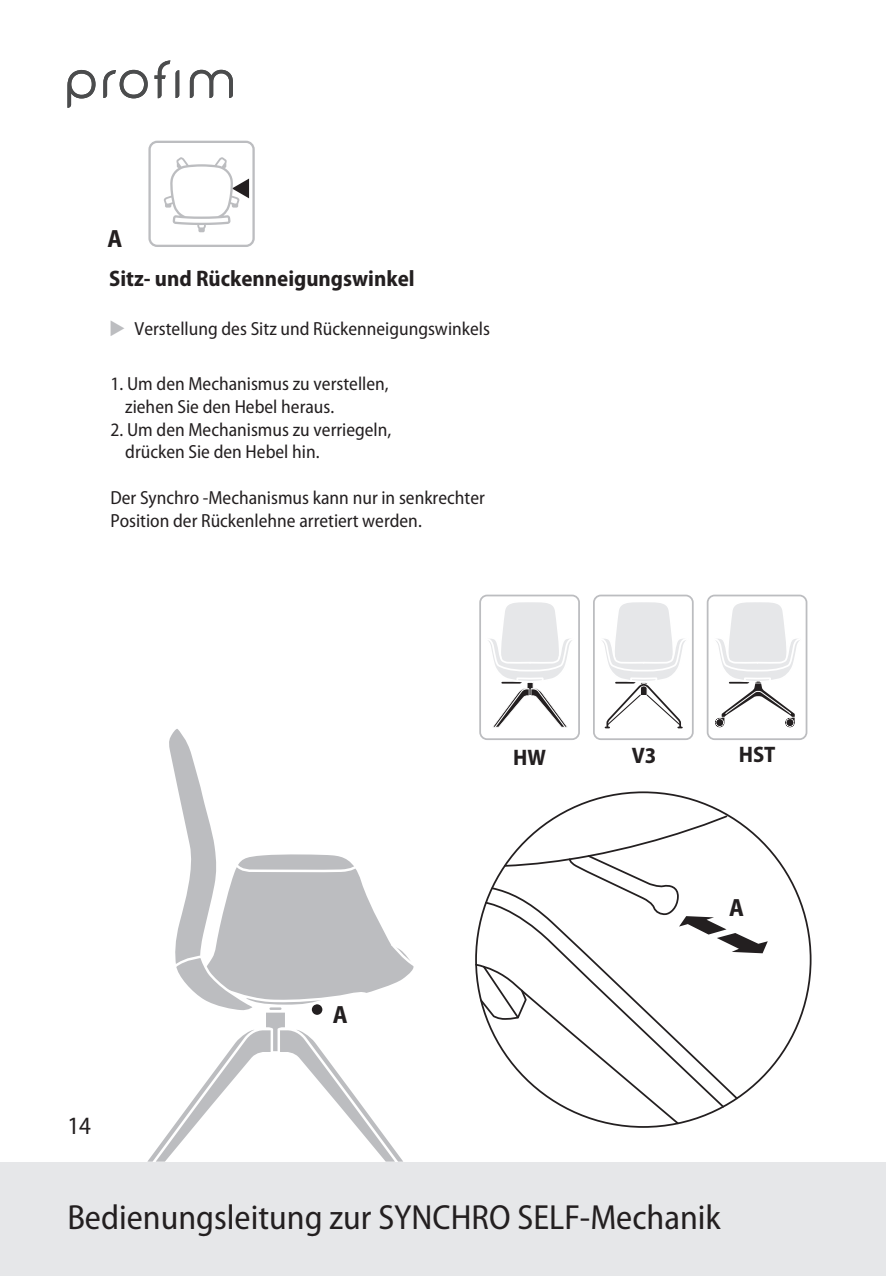
<style>
.page{position:relative;width:886px;height:1276px;background:#fff}
.page>*{position:absolute;margin:0;border:0;box-sizing:border-box;transform-origin:0 0}
.t1{font:semi-condensed 35px "Myriad Pro";color:#231f20}
.t2{font:700 semi-condensed 25px "Myriad Pro";color:#231f20}
.t3{font:semi-condensed 25px "Myriad Pro";color:#231f20}
.t4{font:700 semi-condensed 22.5px "Myriad Pro";color:#231f20}
.t5{font:semi-condensed 19px/22.8px "Myriad Pro";color:#231f20}
.s1{color:#bcbdc0}
</style>
<div class="page">
<div style="left:0;top:1162px;width:886px;height:114px;background:#e6e7e9"></div>
<svg style="left:148px;top:141px;width:107px;height:106px"></svg>
<svg style="left:67px;top:70px;width:28px;height:38px"></svg>
<svg style="left:190px;top:70px;width:43px;height:28px"></svg>
<svg style="left:103px;top:70px;width:45px;height:28px"></svg>
<svg style="left:154px;top:60px;width:16px;height:38px"></svg>
<svg style="left:176px;top:70px;width:3px;height:28px"></svg>
<svg style="left:503px;top:814px;width:265px;height:139px"></svg>
<svg style="left:490px;top:886px;width:249px;height:214px"></svg>
<svg style="left:475px;top:962px;width:205px;height:163px"></svg>
<svg style="left:148px;top:729px;width:266px;height:432px"></svg>
<svg style="left:479px;top:594px;width:101px;height:146px"></svg>
<svg style="left:593px;top:594px;width:101px;height:146px"></svg>
<svg style="left:707px;top:594px;width:100px;height:146px"></svg>
<h2 class="t2" style="left:107px;top:225px;width:16px">A</h2>
<p class="t4" style="left:109px;top:266px;width:307px">Sitz- und Rückenneigungswinkel</p>
<p class="t5" style="left:109px;top:317px;width:382px"><span class="s1">◆</span> Verstellung des Sitz und Rückenneigungswinkels</p>
<p class="t5" style="left:125px;top:372px;width:265px;text-indent:-15px">1. Um den Mechanismus zu verstellen, ziehen Sie den Hebel heraus.</p>
<p class="t5" style="left:125px;top:418px;width:268px;text-indent:-15px">2. Um den Mechanismus zu verriegeln, drücken Sie den Hebel hin.</p>
<p class="t5" style="left:110px;top:486px;width:376px">Der Synchro -Mechanismus kann nur in senkrechter<br>Position der Rückenlehne arretiert werden.</p>
<h2 class="t3" style="left:67px;top:1112px;width:25px">14</h2>
<h2 class="t2" style="left:333px;top:1001px;width:16px">A</h2>
<p class="t4" style="left:513px;top:745px;width:34px">HW</p>
<p class="t4" style="left:632px;top:743px;width:26px">V3</p>
<p class="t4" style="left:739px;top:742px;width:38px">HST</p>
<h2 class="t2" style="left:729px;top:893px;width:16px">A</h2>
<h1 class="t1" style="left:67px;top:1198px;width:655px">Bedienungsleitung zur SYNCHRO SELF-Mechanik</h1>
</div>
